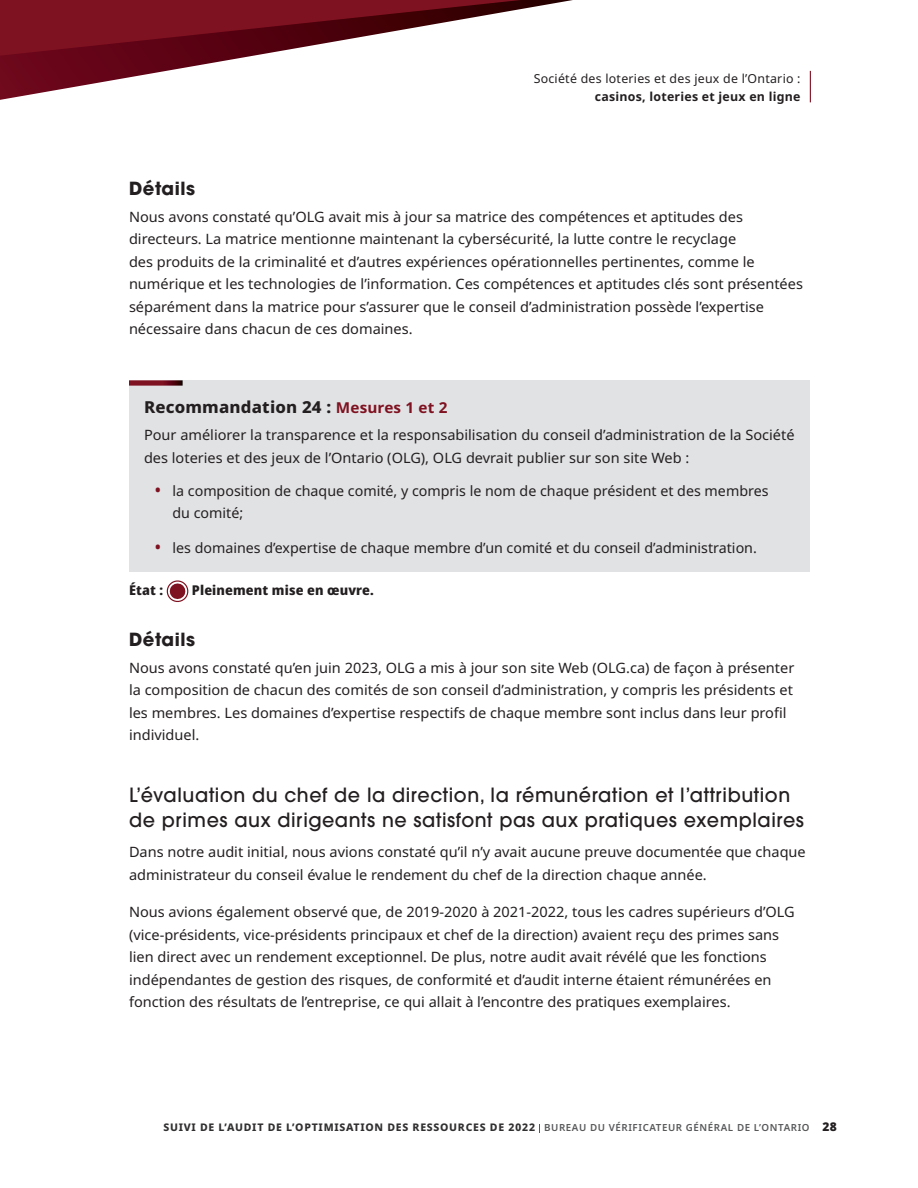
<style>
.page{position:relative;width:918px;height:1188px;background:#fff}
.page>*{position:absolute;margin:0;border:0;box-sizing:border-box;transform-origin:0 0}
.Head_5{font:500 19.5px/25.5px "ITC Avant Garde Pro";letter-spacing:.03em;color:#231f20}
.Details__Follow-up{font:700 18px "ITC Avant Garde Pro";letter-spacing:.03em;color:#231f20}
.Recommend_head{font:800 16.5px "Noto Sans";letter-spacing:.01em;color:#231f20}
.Body_text{font:14.25px/22.5px "Noto Sans";color:#231f20}
.Rec_bullet_point{font:14.25px/22.5px "Noto Sans";color:#231f20}
.Rec_text__Follow-up{font:14.25px/22.5px "Noto Sans";color:#231f20}
.Status_-_statement{font:800 13.5px "Noto Sans Display";letter-spacing:.01em;color:#231f20}
.t1{font:12.3px "Noto Sans";letter-spacing:.02em;color:#231f20}
.t2{font:700 12.3px "Noto Sans";letter-spacing:.02em;color:#231f20}
.t3{font:800 10.5px "Noto Sans";letter-spacing:.07em;color:#312f30}
.s1{font-weight:700;font-size:15px;color:#7f1221}
.s2{font-family:"Noto Sans Display";font-size:19.5px;color:#7f1221}
.s3{font-weight:600;font-size:9.75px;color:#57585a}
.s4{font-weight:900;font-size:12px;color:#231f20}
</style>
<div class="page">
<svg style="left:0;top:0;width:573px;height:100px"></svg>
<div style="left:129px;top:380px;width:681px;height:54px;background:#e1e2e4"></div>
<svg style="left:129px;top:380px;width:54px;height:6px"></svg>
<div style="left:129px;top:417px;width:681px;height:60px;background:#e1e2e4"></div>
<div style="left:129px;top:468px;width:681px;height:69px;background:#e1e2e4"></div>
<div style="left:129px;top:525px;width:681px;height:47px;background:#e1e2e4"></div>
<svg style="left:166px;top:580px;width:23px;height:22px"></svg>
<hr style="left:810px;top:71px;width:1px;height:31px;background:#7f1221">
<p class="t1" style="left:534px;top:69px;width:268px">Société des loteries et des jeux de l’Ontario :</p>
<p class="t2" style="left:595px;top:87px;width:207px">casinos, loteries et jeux en ligne</p>
<p class="Details__Follow-up" style="left:129px;top:176px;width:68px">Détails</p>
<p class="Body_text" style="left:129px;top:206px;width:676px">Nous avons constaté qu’OLG avait mis à jour sa matrice des compétences et aptitudes des directeurs. La matrice mentionne maintenant la cybersécurité, la lutte contre le recyclage<br>des produits de la criminalité et d’autres expériences opérationnelles pertinentes, comme le numérique et les technologies de l’information. Ces compétences et aptitudes clés sont présentées séparément dans la matrice pour s’assurer que le conseil d’administration possède l’expertise nécessaire dans chacun de ces domaines.</p>
<h2 class="Recommend_head" style="left:144px;top:395px;width:305px">Recommandation 24 : <span class="s1">Mesures 1 et 2</span></h2>
<p class="Rec_text__Follow-up" style="left:144px;top:424px;width:652px">Pour améliorer la transparence et la responsabilisation du conseil d’administration de la Société des loteries et des jeux de l’Ontario (OLG), OLG devrait publier sur son site Web :</p>
<p class="Rec_bullet_point" style="left:172px;top:480px;width:598px;text-indent:-18px"><span class="s2">•</span> la composition de chaque comité, y compris le nom de chaque président et des membres du comité;</p>
<p class="Rec_bullet_point" style="left:154px;top:537px;width:604px"><span class="s2">•</span> les domaines d’expertise de chaque membre d’un comité et du conseil d’administration.</p>
<p class="Status_-_statement" style="left:129px;top:580px;width:36px">État :</p>
<p class="Status_-_statement" style="left:192px;top:580px;width:183px">Pleinement mise en œuvre.</p>
<p class="Details__Follow-up" style="left:129px;top:627px;width:68px">Détails</p>
<p class="Body_text" style="left:129px;top:657px;width:667px">Nous avons constaté qu’en juin 2023, OLG a mis à jour son site Web (OLG.ca) de façon à présenter la composition de chacun des comités de son conseil d’administration, y compris les présidents et les membres. Les domaines d’expertise respectifs de chaque membre sont inclus dans leur profil individuel.</p>
<h5 class="Head_5" style="left:129px;top:782px;width:677px">L’évaluation du chef de la direction, la rémunération et l’attribution de primes aux dirigeants ne satisfont pas aux pratiques exemplaires</h5>
<p class="Body_text" style="left:129px;top:841px;width:678px">Dans notre audit initial, nous avions constaté qu’il n’y avait aucune preuve documentée que chaque administrateur du conseil évalue le rendement du chef de la direction chaque année.</p>
<p class="Body_text" style="left:129px;top:901px;width:667px">Nous avions également observé que, de 2019-2020 à 2021-2022, tous les cadres supérieurs d’OLG (vice-présidents, vice-présidents principaux et chef de la direction) avaient reçu des primes sans lien direct avec un rendement exceptionnel. De plus, notre audit avait révélé que les fonctions indépendantes de gestion des risques, de conformité et d’audit interne étaient rémunérées en fonction des résultats de l’entreprise, ce qui allait à l’encontre des pratiques exemplaires.</p>
<p class="t3" style="left:163px;top:1120px;width:675px">SUIVI DE L’AUDIT DE L’OPTIMISATION DES RESSOURCES DE 2022 <span class="s3">BUREAU DU VÉRIFICATEUR GÉNÉRAL DE L’ONTARIO</span> <span class="s4">28</span></p>
</div>
